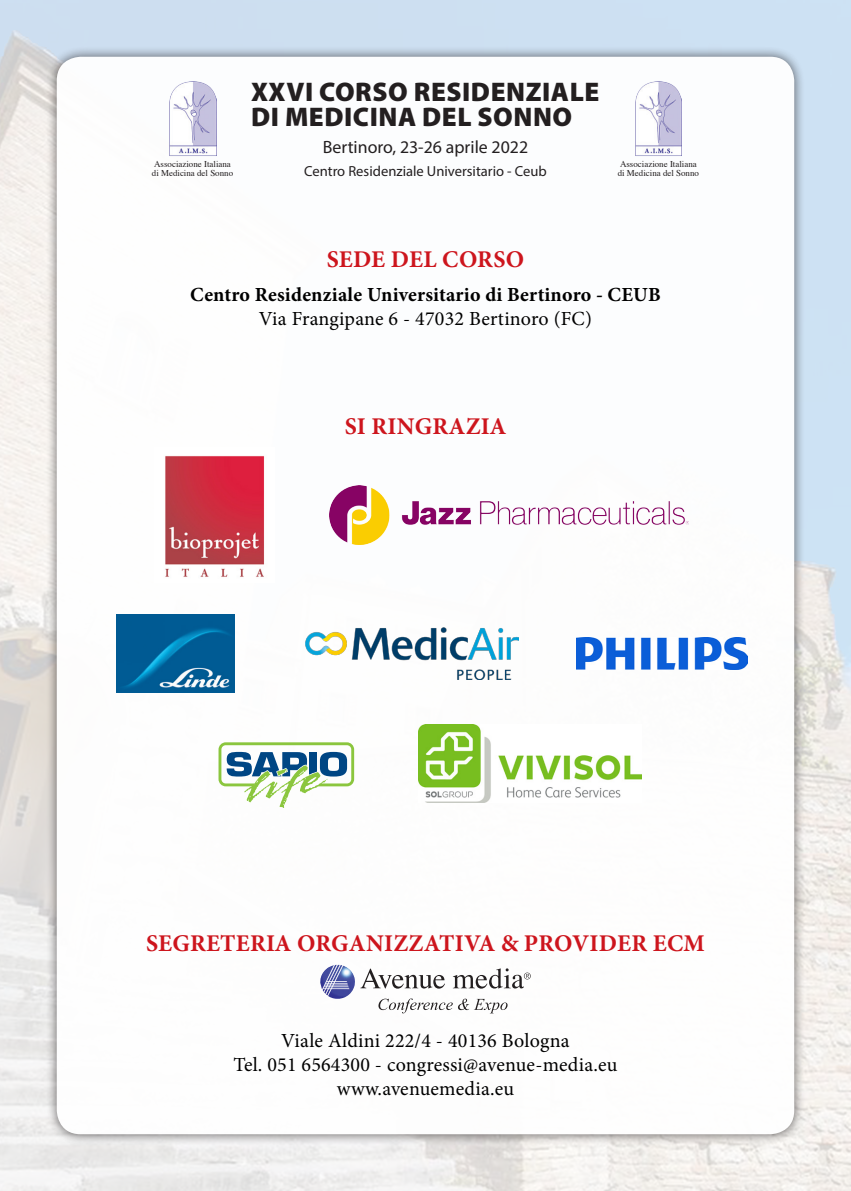
<style>
.page{position:relative;width:851px;height:1191px;background:#fff}
.page>*{position:absolute;margin:0;border:0;box-sizing:border-box;transform-origin:0 0}
.t1{font:900 27px/25.2px "Myriad Pro";letter-spacing:.02em;color:#231f20}
.t2{font:700 24px "Minion Pro";letter-spacing:.01em;color:#cd151d}
.t3{font:20px/24px "Minion Pro";letter-spacing:.01em;color:#000;text-align:center}
.t4{font:700 20px "Minion Pro";letter-spacing:.01em;color:#000}
.t5{font:17.8px "Myriad Pro";color:#231f20}
.t6{font:14.6px "Myriad Pro";color:#231f20}
.t7{font:9px/9px "Times";color:#231f20}
</style>
<div class="page">
<img style="left:0;top:0;width:850px;height:1191px">
<div style="left:45px;top:45px;width:760px;height:1100px;background:#231f20;opacity:.75"></div>
<div style="left:57px;top:57px;width:737px;height:1077px;background:#fff;border-radius:24px"></div>
<img style="left:169px;top:81px;width:47px;height:75px">
<img style="left:635px;top:81px;width:46px;height:75px">
<img style="left:320px;top:964px;width:35px;height:35px">
<svg style="left:360px;top:968px;width:85px;height:20px"></svg>
<svg style="left:453px;top:968px;width:77px;height:20px"></svg>
<svg style="left:378px;top:998px;width:74px;height:15px"></svg>
<svg style="left:458px;top:998px;width:49px;height:15px"></svg>
<svg style="left:218px;top:742px;width:136px;height:66px"></svg>
<img style="left:418px;top:724px;width:223px;height:78px">
<img style="left:116px;top:614px;width:118px;height:79px">
<img style="left:305px;top:627px;width:213px;height:52px">
<img style="left:576px;top:638px;width:171px;height:31px">
<img style="left:165px;top:455px;width:100px;height:122px">
<img style="left:330px;top:485px;width:358px;height:59px">
<h1 class="t1" style="left:251px;top:78px;width:350px">XXVI CORSO RESIDENZIALE<br>DI MEDICINA DEL SONNO</h1>
<p class="t5" style="left:323px;top:136px;width:207px">Bertinoro, 23-26 aprile 2022</p>
<p class="t6" style="left:304px;top:162px;width:244px">Centro Residenziale Universitario - Ceub</p>
<p class="t7" style="left:152px;top:158px;width:83px">Associazione Italiana di Medicina del Sonno</p>
<p class="t7" style="left:617px;top:158px;width:83px">Associazione Italiana di Medicina del Sonno</p>
<p class="t2" style="left:327px;top:242px;width:199px">SEDE DEL CORSO</p>
<p class="t4" style="left:190px;top:280px;width:472px">Centro Residenziale Universitario di Bertinoro - CEUB</p>
<p class="t3" style="left:259px;top:307px;width:334px">Via Frangipane 6 - 47032 Bertinoro (FC)</p>
<p class="t2" style="left:344px;top:410px;width:163px">SI RINGRAZIA</p>
<p class="t2" style="left:146px;top:926px;width:560px">SEGRETERIA ORGANIZZATIVA &amp; PROVIDER ECM</p>
<p class="t3" style="left:233px;top:1028px;width:385px">Viale Aldini 222/4 - 40136 Bologna<br>Tel. 051 6564300 - congressi@avenue-media.eu www.avenuemedia.eu</p>
</div>
